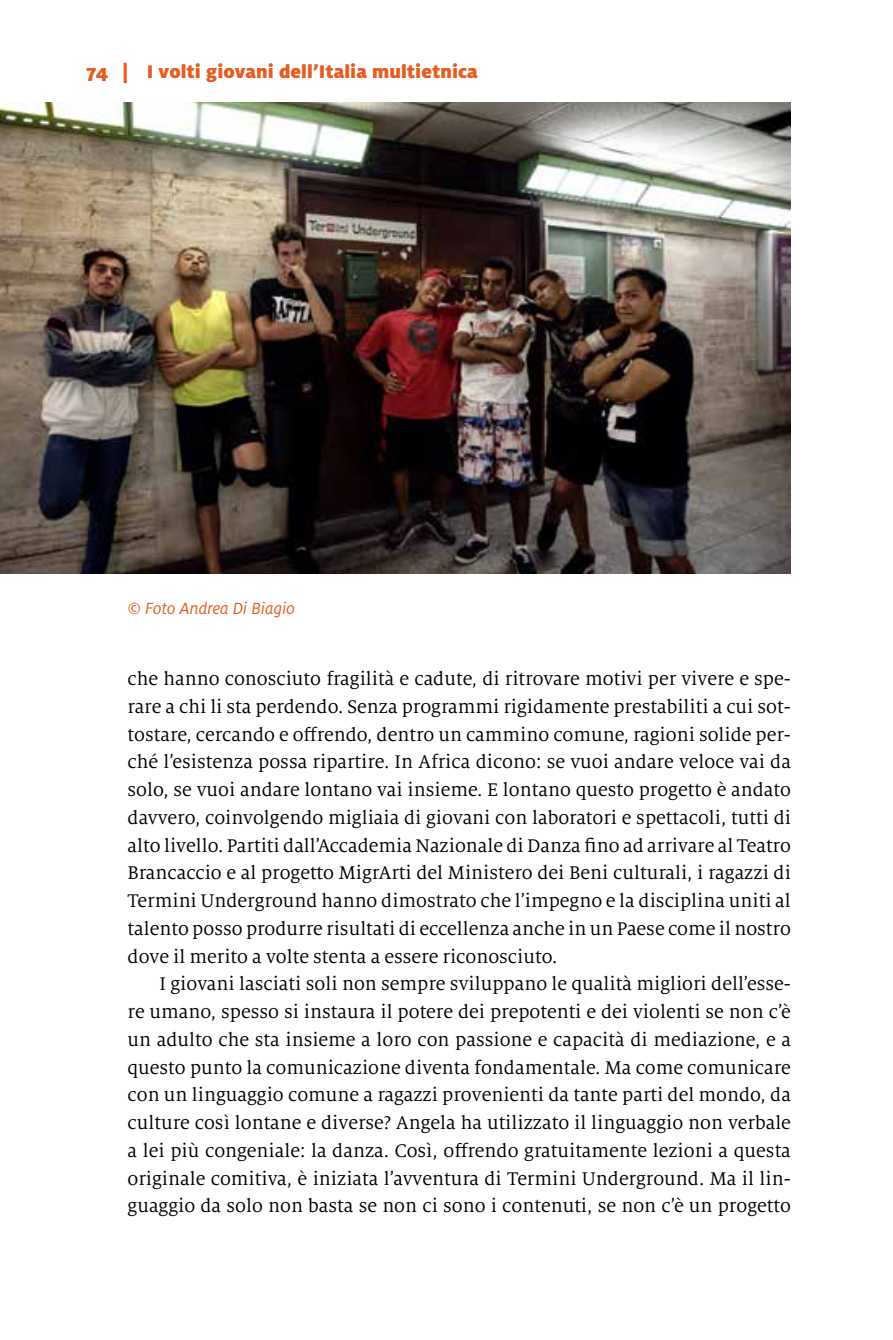
<style>
.page{position:relative;width:893px;height:1340px;background:#fff}
.page>*{position:absolute;margin:0;border:0;box-sizing:border-box;transform-origin:0 0}
.t1{font:20.25px/27.7px "Milo Serif OT";color:#000;text-align:justify}
.t2{font:900 20.25px "Milo OT";color:#e55d21}
.t3{font:italic 18px "Milo OT";color:#e55d21}
</style>
<div class="page">
<img style="left:0;top:102px;width:791px;height:472px">
<p class="t2" style="left:86px;top:60px;width:393px">74 | I volti giovani dell’Italia multietnica</p>
<p class="t3" style="left:128px;top:598px;width:169px">© Foto Andrea Di Biagio</p>
<p class="t1" style="left:128px;top:665px;width:665px">che hanno conosciuto fragilità e cadute, di ritrovare motivi per vivere e spe&shy;rare a chi li sta perdendo. Senza programmi rigidamente prestabiliti a cui sot&shy;tostare, cercando e offrendo, dentro un cammino comune, ragioni solide per&shy;ché l’esistenza possa ripartire. In Africa dicono: se vuoi andare veloce vai da solo, se vuoi andare lontano vai insieme. E lontano questo progetto è andato davvero, coinvolgendo migliaia di giovani con laboratori e spettacoli, tutti di alto livello. Partiti dall’Accademia Nazionale di Danza fino ad arrivare al Teatro Brancaccio e al progetto MigrArti del Ministero dei Beni culturali, i ragazzi di Termini Underground hanno dimostrato che l’impegno e la disciplina uniti al talento posso produrre risultati di eccellenza anche in un Paese come il nostro dove il merito a volte stenta a essere riconosciuto.</p>
<p class="t1" style="left:128px;top:970px;width:665px;text-indent:32px">I giovani lasciati soli non sempre sviluppano le qualità migliori dell’esse&shy;re umano, spesso si instaura il potere dei prepotenti e dei violenti se non c’è un adulto che sta insieme a loro con passione e capacità di mediazione, e a questo punto la comunicazione diventa fondamentale. Ma come comunicare con un linguaggio comune a ragazzi provenienti da tante parti del mondo, da culture così lontane e diverse? Angela ha utilizzato il linguaggio non verbale a lei più congeniale: la danza. Così, offrendo gratuitamente lezioni a questa originale comitiva, è iniziata l’avventura di Termini Underground. Ma il lin&shy;guaggio da solo non basta se non ci sono i contenuti, se non c’è un progetto</p>
</div>
